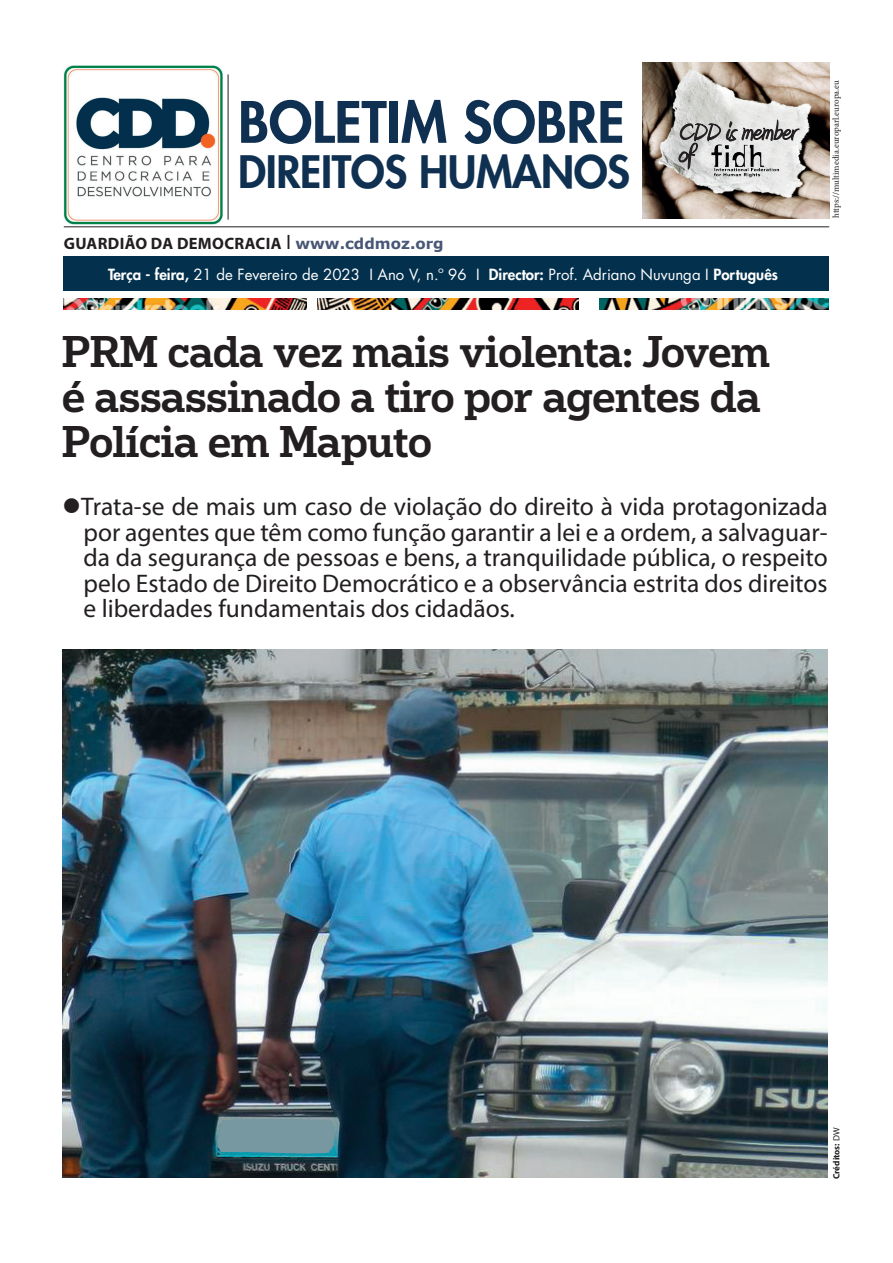
<style>
.page{position:relative;width:893px;height:1263px;background:#fff}
.page>*{position:absolute;margin:0;border:0;box-sizing:border-box;transform-origin:0 0}
.t1{font:800 55.5px "Futura LT";color:#0f3051}
.t2{font:800 43.5px "Futura LT";letter-spacing:-.01em;color:#0f3051}
.t3{font:500 42px/45px "Popular";letter-spacing:-.01em;color:#231f20}
.t4{font:25.5px/25.5px "Myriad Pro";color:#231f20;text-align:justify}
.t5{font:700 16.5px "Myriad Pro";letter-spacing:.02em;color:#231f20}
.t6{font:15px "Futura LT";color:#fff}
.t7{font:9px "Minion Pro";color:#231f20}
.t8{font:700 9px "Myriad Pro";color:#231f20}
.s1{font-weight:400;font-size:20.85px}
.s2{font-family:"Verdana";font-size:15px;color:#485775}
.s3{font-weight:800}
.s4{font-weight:400}
</style>
<div class="page">
<hr style="left:64px;top:227px;width:765px;height:1px;background:#231f20">
<hr style="left:228px;top:74px;width:1px;height:146px;background:#231f20">
<img style="left:64px;top:65px;width:159px;height:159px">
<img style="left:64px;top:298px;width:242px;height:11px">
<img style="left:317px;top:298px;width:262px;height:11px">
<img style="left:599px;top:298px;width:229px;height:11px">
<div style="left:64px;top:256px;width:765px;height:35px;background:#03304d"></div>
<img style="left:642px;top:62px;width:187px;height:156px">
<svg style="left:678px;top:119px;width:123px;height:51px;background:#b5b5b4"></svg>
<img style="left:710px;top:143px;width:70px;height:35px">
<img style="left:62px;top:649px;width:766px;height:529px">
<svg style="left:218px;top:1119px;width:116px;height:35px;background:#7298a1"></svg>
<h1 class="t1" style="left:238px;top:85px;width:388px">BOLETIM SOBRE</h1>
<h2 class="t2" style="left:238px;top:143px;width:393px">DIREITOS HUMANOS</h2>
<p class="t5" style="left:64px;top:232px;width:381px">GUARDIÃO DA DEMOCRACIA <span class="s1">I</span> <span class="s2">www.cddmoz.org</span></p>
<p class="t6" style="left:108px;top:265px;width:671px"><span class="s3">Terça - feira,</span> 21 de Fevereiro de 2023 I Ano V, n.º 96 I <span class="s3">Director:</span> Prof. Adriano Nuvunga I <span class="s3">Português</span></p>
<p class="t7" style="left:830px;top:218px;width:139px;rotate:-90deg">https://multimedia.europarl.europa.eu</p>
<h3 class="t3" style="left:62px;top:328px;width:709px">PRM cada vez mais violenta: Jovem é assassinado a tiro por agentes da<br>Polícia em Maputo</h3>
<p class="t4" style="left:84px;top:493px;width:746px;text-indent:-21px">●Trata-se de mais um caso de violação do direito à vida protagonizada por agentes que têm como função garantir a lei e a ordem, a salvaguar&shy;da da segurança de pessoas e bens, a tranquilidade pública, o respeito pelo Estado de Direito Democrático e a observância estrita dos direitos e liberdades fundamentais dos cidadãos.</p>
<p class="t8" style="left:830px;top:1179px;width:53px;rotate:-90deg">Créditos: <span class="s4">DW</span></p>
</div>
